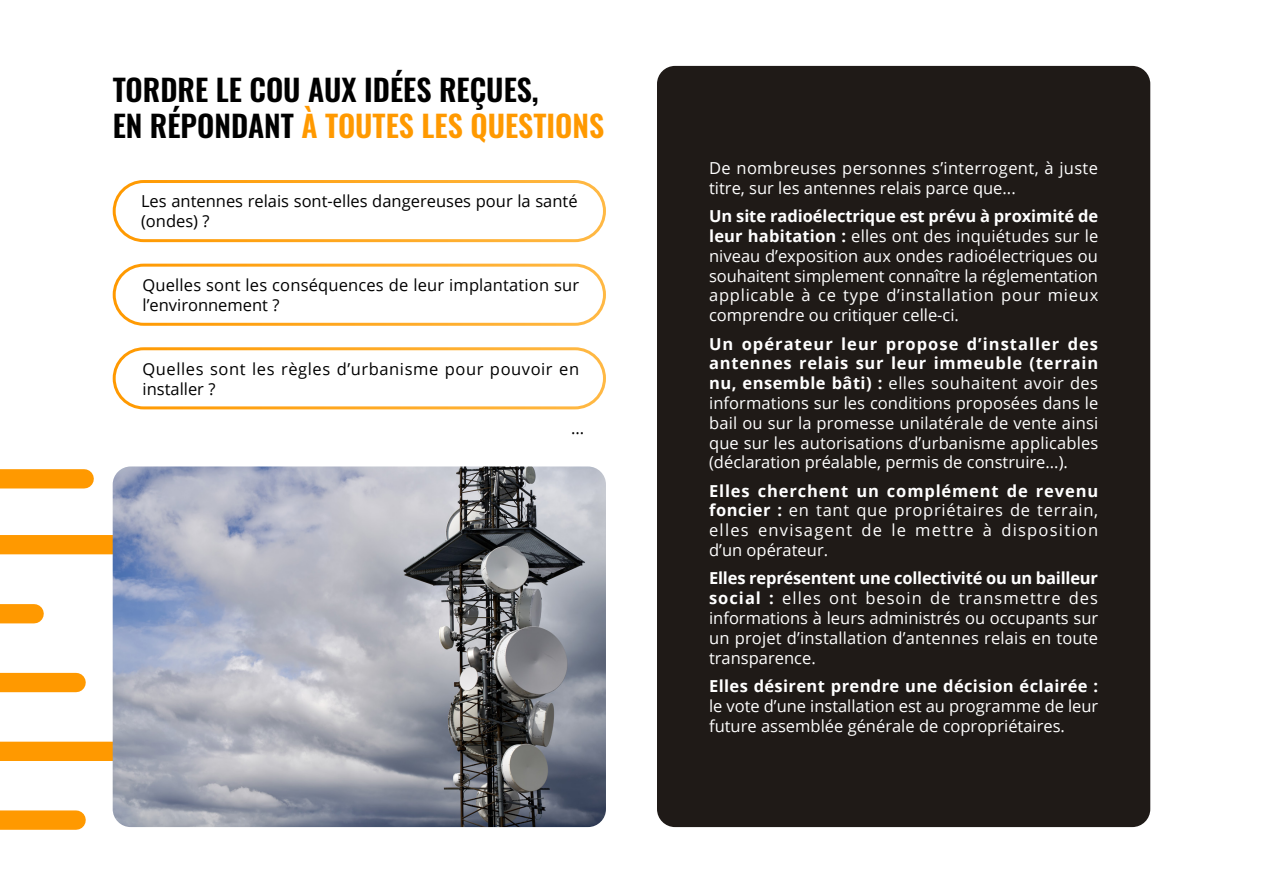
<style>
.page{position:relative;width:1263px;height:893px;background:#fff}
.page>*{position:absolute;margin:0;border:0;box-sizing:border-box;transform-origin:0 0}
.Pages_-_Titre_1{font:600 30px/36px "Oswald";color:#000}
.Pages_-_Liste_à_puces{font:16.5px/19.8px "Open Sans";color:#fff;text-align:justify}
.Pages_-_Liste_à_puces-2{font:16.5px/19.8px "Open Sans";letter-spacing:.01em;color:#000}
.Pages_-_Liste_à_puces-3{font:16.5px/19.8px "Open Sans";letter-spacing:.02em;color:#fff}
.Pages_-_Liste_à_puces-4{font:16.5px/19.8px "Open Sans";letter-spacing:.035em;color:#000}
.s1{color:#f90}
.s2{font-weight:700}
</style>
<div class="page">
<div style="left:0;top:810px;width:76px;height:20px;background:#f90"></div>
<div style="left:0;top:742px;width:114px;height:19px;background:#f90"></div>
<div style="left:0;top:535px;width:130px;height:19px;background:#f90"></div>
<div style="left:0;top:469px;width:84px;height:19px;background:#f90"></div>
<div style="left:0;top:673px;width:76px;height:19px;background:#f90"></div>
<div style="left:0;top:604px;width:34px;height:19px;background:#f90"></div>
<img style="left:113px;top:466px;width:493px;height:361px">
<div style="left:657px;top:66px;width:493px;height:761px;background:#1f1a17;border-radius:18px"></div>
<div style="left:113px;top:180px;width:493px;height:62px;border:3px solid #fff;border-radius:30px"></div>
<div style="left:113px;top:264px;width:493px;height:62px;border:3px solid #fff;border-radius:30px"></div>
<div style="left:113px;top:347px;width:493px;height:62px;border:3px solid #fff;border-radius:30px"></div>
<p class="Pages_-_Titre_1" style="left:113px;top:73px;width:493px">TORDRE LE COU AUX IDÉES REÇUES,<br>EN RÉPONDANT <span class="s1">À TOUTES LES QUESTIONS</span></p>
<p class="Pages_-_Liste_à_puces-2" style="left:141px;top:191px;width:438px">Les antennes relais sont-elles dangereuses pour la santé (ondes) ?</p>
<p class="Pages_-_Liste_à_puces-2" style="left:143px;top:275px;width:438px">Quelles sont les conséquences de leur implantation sur l’environnement ?</p>
<p class="Pages_-_Liste_à_puces-4" style="left:143px;top:358px;width:438px">Quelles sont les règles d’urbanisme pour pouvoir en installer ?</p>
<p class="Pages_-_Liste_à_puces-2" style="left:571px;top:417px;width:15px">...</p>
<p class="Pages_-_Liste_à_puces-3" style="left:709px;top:158px;width:390px">De nombreuses personnes s’interrogent, à juste titre, sur les antennes relais parce que...</p>
<p class="Pages_-_Liste_à_puces" style="left:709px;top:206px;width:391px"><span class="s2">Un site radioélectrique est prévu à proximité de leur habitation :</span> elles ont des inquiétudes sur le niveau d’exposition aux ondes radioélectriques ou souhaitent simplement connaître la réglementation applicable à ce type d’installation pour mieux comprendre ou critiquer celle-ci.</p>
<p class="Pages_-_Liste_à_puces" style="left:709px;top:333px;width:391px"><span class="s2">Un opérateur leur propose d’installer des antennes relais sur leur immeuble (terrain nu, ensemble bâti) :</span> elles souhaitent avoir des informations sur les conditions proposées dans le bail ou sur la promesse unilatérale de vente ainsi que sur les autorisations d’urbanisme applicables (déclaration préalable, permis de construire...).</p>
<p class="Pages_-_Liste_à_puces" style="left:709px;top:480px;width:391px"><span class="s2">Elles cherchent un complément de revenu foncier :</span> en tant que propriétaires de terrain, elles envisagent de le mettre à disposition d’un opérateur.</p>
<p class="Pages_-_Liste_à_puces" style="left:709px;top:568px;width:391px"><span class="s2">Elles représentent une collectivité ou un bailleur social :</span> elles ont besoin de transmettre des informations à leurs administrés ou occupants sur un projet d’installation d’antennes relais en toute transparence.</p>
<p class="Pages_-_Liste_à_puces" style="left:709px;top:676px;width:391px"><span class="s2">Elles désirent prendre une décision éclairée : </span>le vote d’une installation est au programme de leur future assemblée générale de copropriétaires.</p>
</div>
